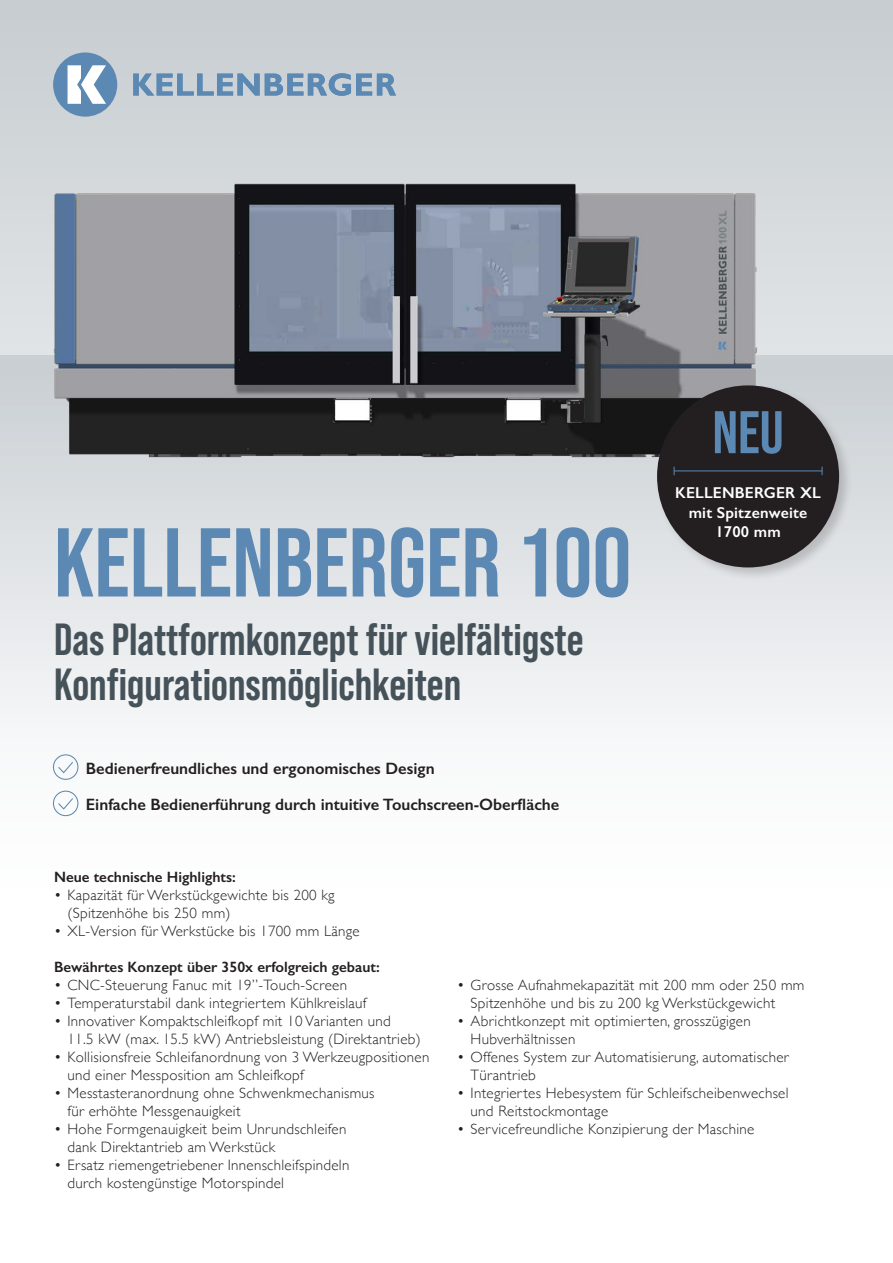
<style>
.page{position:relative;width:893px;height:1263px;background:#fff}
.page>*{position:absolute;margin:0;border:0;box-sizing:border-box;transform-origin:0 0}
.t1{font:97.5px "Bebas Neue";color:#5c89b4}
.t2{font:700 60px "Bebas Neue Pro";color:#5c89b4}
.t3{font:700 45px/45px "Bebas Neue Pro";color:#465259}
.Übertitel_Lauftext{font:600 16.5px "Gill Sans";color:#231f20}
.Übertitel_Lauftext-2{font:600 15.75px "Gill Sans";letter-spacing:.01em;color:#fff}
.t4{font:300 15px/18px "Gill Sans";letter-spacing:.02em;color:#231f20}
.Übertitel_Lauftext-3{font:600 15px "Gill Sans";color:#231f20}
</style>
<div class="page">
<div style="left:0;top:0;width:893px;height:739px;background:#c7cdd1"></div>
<div style="left:0;top:356px;width:893px;height:533px;background:linear-gradient(to bottom,#cacfd4,#fff)"></div>
<svg style="left:133px;top:73px;width:263px;height:23px"></svg>
<div style="left:53px;top:52px;width:64px;height:65px;background:#5c89b4;border-radius:50%"></div>
<svg style="left:68px;top:65px;width:38px;height:39px"></svg>
<img style="left:22px;top:149px;width:759px;height:381px">
<div style="left:53px;top:791px;width:25px;height:25px;border:1px solid #5c89b4;border-radius:50%"></div>
<svg style="left:57px;top:797px;width:17px;height:13px"></svg>
<div style="left:53px;top:754px;width:25px;height:26px;border:1px solid #5c89b4;border-radius:50%"></div>
<svg style="left:57px;top:761px;width:17px;height:13px"></svg>
<div style="left:655px;top:383px;width:198px;height:198px;background:#231f20;opacity:.2"></div>
<div style="left:657px;top:385px;width:182px;height:182px;background:#231f20;border-radius:50%"></div>
<hr style="left:674px;top:471px;width:148px;height:1px;background:#5c89b4">
<p class="t1" style="left:54px;top:508px;width:579px">KELLENBERGER 100</p>
<p class="t3" style="left:54px;top:616px;width:531px">Das Plattformkonzept für vielfältigste<br>Konfigurationsmöglichkeiten</p>
<p class="Übertitel_Lauftext" style="left:86px;top:758px;width:350px">Bedienerfreundliches und ergonomisches Design</p>
<p class="Übertitel_Lauftext" style="left:86px;top:794px;width:475px">Einfache Bedienerführung durch intuitive Touchscreen-Oberfläche</p>
<p class="t2" style="left:712px;top:398px;width:73px">NEU</p>
<p class="Übertitel_Lauftext-2" style="left:675px;top:484px;width:147px">KELLENBERGER XL</p>
<p class="Übertitel_Lauftext-2" style="left:689px;top:503px;width:120px">mit Spitzenweite</p>
<p class="Übertitel_Lauftext-2" style="left:715px;top:523px;width:67px">1700 mm</p>
<p class="Übertitel_Lauftext-3" style="left:54px;top:868px;width:183px">Neue technische Highlights:</p>
<p class="t4" style="left:68px;top:885px;width:269px;text-indent:-14px">• Kapazität für Werkstückgewichte bis 200 kg (Spitzenhöhe bis 250 mm)</p>
<p class="t4" style="left:54px;top:921px;width:307px">• XL-Version für Werkstücke bis 1700 mm Länge</p>
<p class="Übertitel_Lauftext-3" style="left:54px;top:958px;width:327px">Bewährtes Konzept über 350x erfolgreich gebaut:</p>
<p class="t4" style="left:54px;top:975px;width:295px">• CNC-Steuerung Fanuc mit 19’’-Touch-Screen</p>
<p class="t4" style="left:54px;top:993px;width:314px">• Temperaturstabil dank integriertem Kühlkreislauf</p>
<p class="t4" style="left:68px;top:1011px;width:355px;text-indent:-14px">• Innovativer Kompaktschleifkopf mit 10 Varianten und<br>11.5 kW (max. 15.5 kW) Antriebsleistung (Direktantrieb)</p>
<p class="t4" style="left:68px;top:1047px;width:363px;text-indent:-14px">• Kollisionsfreie Schleifanordnung von 3 Werkzeugpositionen und einer Messposition am Schleifkopf</p>
<p class="t4" style="left:68px;top:1083px;width:308px;text-indent:-14px">• Messtasteranordnung ohne Schwenkmechanismus für erhöhte Messgenauigkeit</p>
<p class="t4" style="left:68px;top:1119px;width:280px;text-indent:-14px">• Hohe Formgenauigkeit beim Unrundschleifen dank Direktantrieb am Werkstück</p>
<p class="t4" style="left:68px;top:1155px;width:283px;text-indent:-14px">• Ersatz riemengetriebener Innenschleifspindeln durch kostengünstige Motorspindel</p>
<p class="t4" style="left:471px;top:975px;width:335px;text-indent:-14px">• Grosse Aufnahmekapazität mit 200 mm oder 250 mm<br>Spitzenhöhe und bis zu 200 kg Werkstückgewicht</p>
<p class="t4" style="left:471px;top:1011px;width:282px;text-indent:-14px">• Abrichtkonzept mit optimierten, grosszügigen<br>Hubverhältnissen</p>
<p class="t4" style="left:471px;top:1047px;width:320px;text-indent:-14px">• Offenes System zur Automatisierung, automatischer<br>Türantrieb</p>
<p class="t4" style="left:471px;top:1083px;width:319px;text-indent:-14px">• Integriertes Hebesystem für Schleifscheibenwechsel und Reitstockmontage</p>
<p class="t4" style="left:457px;top:1119px;width:299px">• Servicefreundliche Konzipierung der Maschine</p>
</div>
